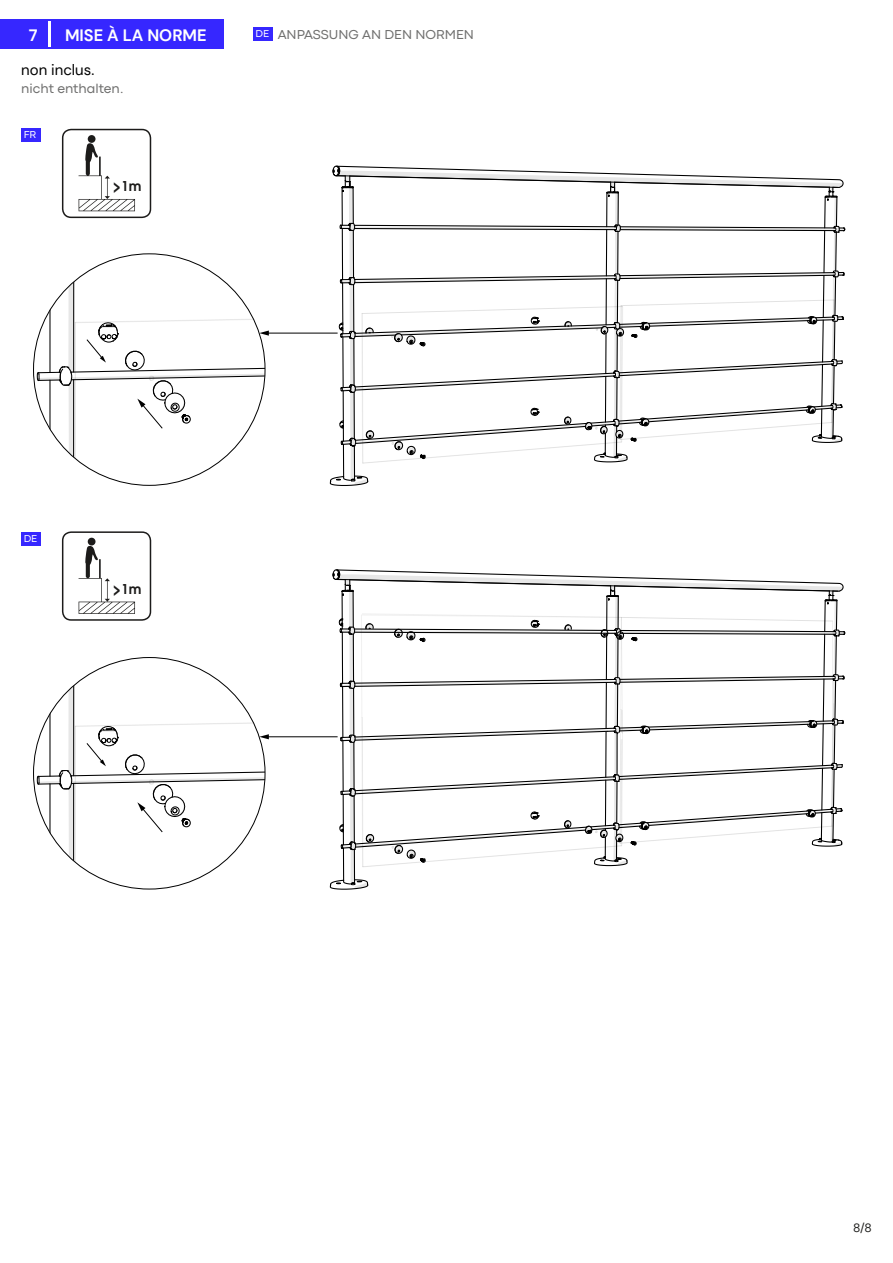
<style>
.page{position:relative;width:893px;height:1263px;background:#fff}
.page>*{position:absolute;margin:0;border:0;box-sizing:border-box;transform-origin:0 0}
.t1{font:700 16.5px "DM Sans";color:#fff}
.t2{font:15px "DM Sans";color:#000}
.t3{font:13.5px "Codec Pro";color:#6f6f6e}
.t4{font:700 13.5px "Te X Gyre Adventor";color:#1c1b1a}
.t5{font:12px "DM Sans";color:#1d1d1b}
.t6{font:10.5px "Codec Pro";color:#fff}
.s1{font-size:10.5px;color:#fff}
</style>
<div class="page">
<div style="left:0;top:19px;width:224px;height:30px;background:#3627ff"></div>
<hr style="left:48px;top:21px;width:2px;height:26px;background:#fff">
<div style="left:62px;top:129px;width:89px;height:89px;border:2px solid #1c1b1a;border-radius:9px"></div>
<svg style="left:79px;top:135px;width:56px;height:76px"></svg>
<svg style="left:329px;top:165px;width:517px;height:321px"></svg>
<svg style="left:48px;top:254px;width:203px;height:59px"></svg>
<hr style="left:49px;top:254px;width:2px;height:118px;background:#000">
<hr style="left:73px;top:254px;width:1px;height:118px;background:#000">
<svg style="left:58px;top:254px;width:15px;height:5px"></svg>
<hr style="left:267px;top:333px;width:71px;height:1px;background:#000">
<svg style="left:36px;top:313px;width:233px;height:172px"></svg>
<div style="left:253px;top:27px;width:19px;height:14px;background:#3627ff"></div>
<div style="left:21px;top:128px;width:19px;height:14px;background:#3627ff"></div>
<svg style="left:38px;top:657px;width:213px;height:188px"></svg>
<hr style="left:39px;top:783px;width:21px;height:2px;background:#000">
<hr style="left:39px;top:775px;width:21px;height:2px;background:#000">
<svg style="left:36px;top:767px;width:4px;height:42px"></svg>
<svg style="left:38px;top:657px;width:2px;height:7px"></svg>
<hr style="left:49px;top:784px;width:2px;height:105px;background:#000">
<hr style="left:49px;top:657px;width:2px;height:119px;background:#000">
<hr style="left:73px;top:657px;width:1px;height:119px;background:#000">
<svg style="left:58px;top:657px;width:15px;height:6px"></svg>
<hr style="left:267px;top:736px;width:71px;height:1px;background:#000">
<svg style="left:58px;top:717px;width:211px;height:172px"></svg>
<div style="left:21px;top:532px;width:19px;height:13px;background:#3627ff"></div>
<svg style="left:329px;top:569px;width:517px;height:321px"></svg>
<div style="left:62px;top:531px;width:89px;height:90px;border:2px solid #1c1b1a;border-radius:9px"></div>
<svg style="left:79px;top:538px;width:56px;height:76px"></svg>
<p class="t1" style="left:29px;top:25px;width:10px">7</p>
<p class="t1" style="left:65px;top:25px;width:143px">MISE À LA NORME</p>
<p class="t2" style="left:21px;top:60px;width:75px">non inclus.</p>
<p class="t3" style="left:21px;top:80px;width:104px">nicht enthalten.</p>
<p class="t6" style="left:24px;top:129px;width:14px">FR</p>
<p class="t4" style="left:113px;top:174px;width:30px">&gt;1m</p>
<p class="t3" style="left:255px;top:26px;width:220px"><span class="s1">DE</span> ANPASSUNG AN DEN NORMEN</p>
<p class="t6" style="left:24px;top:532px;width:15px">DE</p>
<p class="t4" style="left:113px;top:577px;width:30px">&gt;1m</p>
<p class="t5" style="left:853px;top:1220px;width:20px">8/8</p>
</div>
